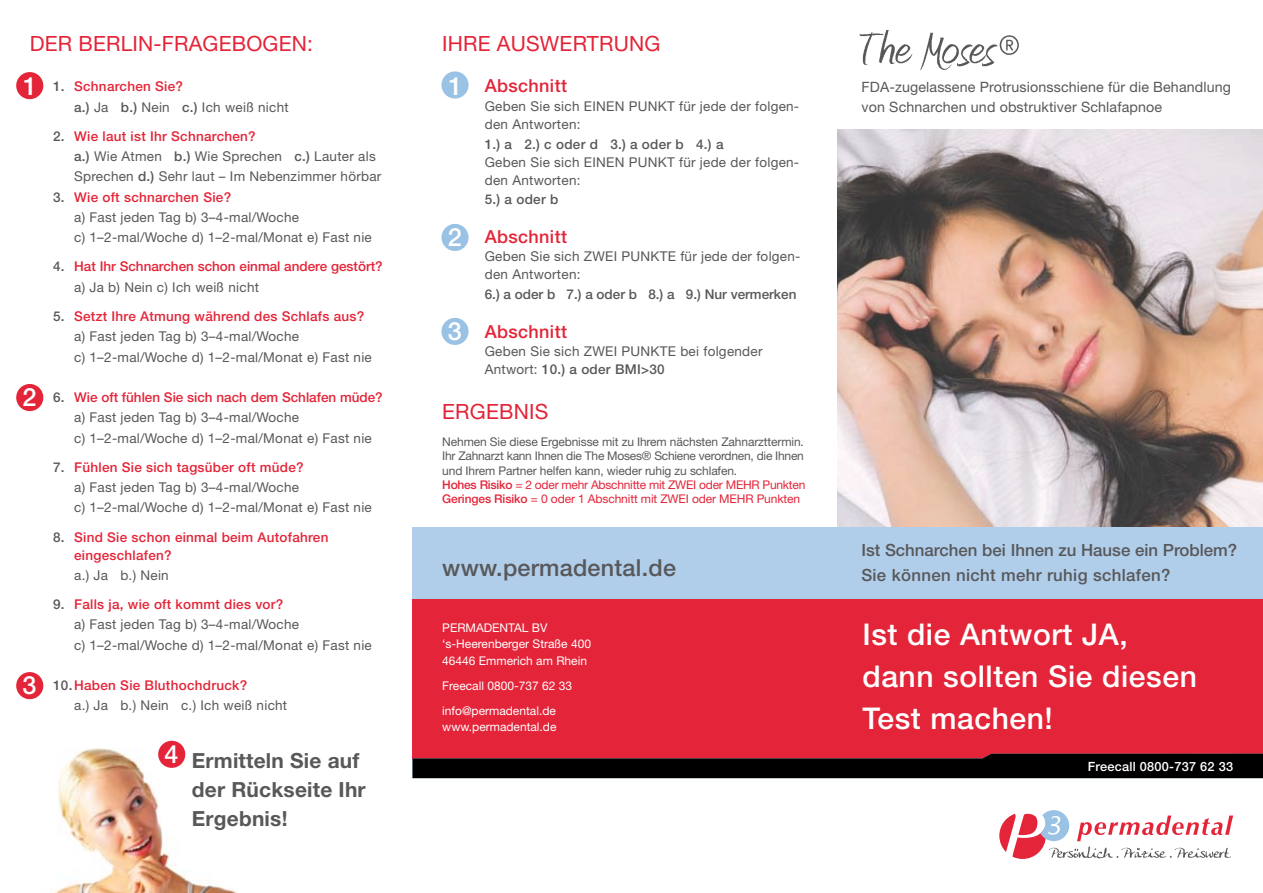
<style>
.page{position:relative;width:1263px;height:893px;background:#fff}
.page>*{position:absolute;margin:0;border:0;box-sizing:border-box;transform-origin:0 0}
.t1{font:500 30px/42px "Helvetica Neue";letter-spacing:.02em;color:#fff}
.t2{font:500 25.2px "Helvetica Neue";color:#fff}
.t3{font:500 23.4px "Helvetica Neue";letter-spacing:.01em;color:#58585a}
.t4{font:21px "Helvetica Neue";letter-spacing:.01em;color:#e42438}
.t5{font:700 20.85px/28.7px "Helvetica Neue";letter-spacing:.01em;color:#58585a}
.t6{font:500 18px "Helvetica Neue";letter-spacing:.02em;color:#e42438}
.t7{font:500 16.8px/25.5px "Helvetica Neue";color:#58585a}
.t8{font:14.25px/19.5px "Helvetica Neue";letter-spacing:.01em;color:#58585a}
.t9{font:13.5px/20.2px "Helvetica Neue";letter-spacing:.02em;color:#58585a}
.t10{font:500 13.5px/20.2px "Helvetica Neue";color:#e42438}
.t11{font:500 13.5px/18px "Helvetica Neue";letter-spacing:.02em;color:#e42438}
.t12{font:500 13.5px "Helvetica Neue";color:#58585a}
.t13{font:500 13.5px "Helvetica Neue";letter-spacing:.02em;color:#58585a}
.t14{font:500 12.75px "Helvetica Neue";letter-spacing:.02em;color:#fff}
.t15{font:12px/14.4px "Helvetica Neue";letter-spacing:-.01em;color:#58585a}
.t16{font:12px/16.5px "Helvetica Neue";color:#fff}
.s1{font-weight:500}
.s2{font-weight:500;color:#e42438}
.s3{color:#58585a}
.s4{font-weight:400;color:#58585a}
.s5{color:#e42438}
</style>
<div class="page">
<img style="left:53px;top:740px;width:184px;height:153px">
<img style="left:838px;top:129px;width:425px;height:398px">
<svg style="left:999px;top:810px;width:234px;height:49px"></svg>
<div style="left:412px;top:599px;width:851px;height:160px;background:#e42438"></div>
<div style="left:412px;top:527px;width:851px;height:72px;background:#b0cde9"></div>
<svg style="left:412px;top:754px;width:851px;height:24px;background:#1c0508"></svg>
<img style="left:859px;top:30px;width:160px;height:41px">
<div style="left:16px;top:72px;width:27px;height:27px;background:#e42438;border-radius:50%"></div>
<div style="left:441px;top:71px;width:28px;height:28px;background:#9ac2e4;border-radius:50%"></div>
<div style="left:16px;top:384px;width:27px;height:27px;background:#e42438;border-radius:50%"></div>
<div style="left:441px;top:224px;width:28px;height:27px;background:#9ac2e4;border-radius:50%"></div>
<div style="left:16px;top:672px;width:27px;height:27px;background:#e42438;border-radius:50%"></div>
<div style="left:441px;top:318px;width:28px;height:27px;background:#9ac2e4;border-radius:50%"></div>
<div style="left:158px;top:741px;width:27px;height:27px;background:#e42438;border-radius:50%"></div>
<h3 class="t4" style="left:30px;top:31px;width:76px">Der Berlin</h3>
<h3 class="t4" style="left:154px;top:31px;width:36px">-Frageb</h3>
<h3 class="t4" style="left:246px;top:31px;width:32px">ogen</h3>
<h3 class="t4" style="left:307px;top:31px;width:7px">:</h3>
<h3 class="t4" style="left:442px;top:31px;width:220px">IHRE AUSWERTRUNG</h3>
<h2 class="t2" style="left:23px;top:71px;width:15px">1</h2>
<h2 class="t2" style="left:448px;top:71px;width:15px">1</h2>
<h3 class="t6" style="left:485px;top:75px;width:84px">Abschnitt</h3>
<p class="t9" style="left:485px;top:97px;width:316px;line-height:18px">Geben Sie sich EINEN PUNKT für jede der folgen&shy;den Antworten:</p>
<p class="t13" style="left:485px;top:136px;width:240px">1.) a 2.) c oder d 3.) a oder b 4.) a</p>
<p class="t9" style="left:485px;top:153px;width:316px;line-height:18px">Geben Sie sich EINEN PUNKT für jede der folgen&shy;den Antworten:</p>
<p class="t12" style="left:485px;top:191px;width:75px">5.) a oder b</p>
<h3 class="t6" style="left:485px;top:226px;width:84px">Abschnitt</h3>
<p class="t9" style="left:485px;top:247px;width:317px;line-height:18px">Geben Sie sich ZWEI PUNKTE für jede der folgen&shy;den Antworten:</p>
<p class="t12" style="left:485px;top:286px;width:313px">6.) a oder b 7.) a oder b 8.) a 9.) Nur vermerken</p>
<h3 class="t6" style="left:485px;top:321px;width:84px">Abschnitt</h3>
<p class="t9" style="left:485px;top:342px;width:279px;line-height:18px">Geben Sie sich ZWEI PUNKTE bei folgender<br>Antwort: <span class="s1">10.) a oder BMI&gt;30</span></p>
<p class="t9" style="left:74px;top:76px;width:216px;text-indent:-21px"><span class="s1">1.</span> <span class="s2">Schnarchen Sie?<br></span><span class="s1">a.)</span> Ja <span class="s1">b.)</span> Nein <span class="s1">c.)</span> Ich weiß nicht</p>
<p class="t9" style="left:74px;top:126px;width:309px;text-indent:-21px"><span class="s1">2.</span> <span class="s2">Wie laut ist Ihr Schnarchen?<br></span><span class="s1">a.)</span> Wie Atmen <span class="s1">b.)</span> Wie Sprechen <span class="s1">c.)</span> Lauter als<br>Sprechen <span class="s1">d.)</span> Sehr laut – Im Nebenzimmer hörbar</p>
<p class="t9" style="left:74px;top:187px;width:299px;text-indent:-21px"><span class="s1">3.</span> <span class="s2">Wie oft schnarchen Sie?<br></span>a) Fast jeden Tag b) 3–4-mal/Woche<br>c) 1–2-mal/Woche d) 1–2-mal/Monat e) Fast nie</p>
<p class="t10" style="left:74px;top:256px;width:310px;text-indent:-21px"><span class="s3">4.</span> Hat Ihr Schnarchen schon einmal andere gestört? <span class="s4">a) Ja b) Nein c) Ich weiß nicht</span></p>
<p class="t9" style="left:74px;top:306px;width:299px;text-indent:-21px"><span class="s1">5.</span> <span class="s2">Setzt Ihre Atmung während des Schlafs aus? </span>a) Fast jeden Tag b) 3–4-mal/Woche<br>c) 1–2-mal/Woche d) 1–2-mal/Monat e) Fast nie</p>
<p class="t9" style="left:74px;top:387px;width:310px;text-indent:-21px"><span class="s1">6.</span> <span class="s2">Wie oft fühlen Sie sich nach dem Schlafen müde? </span>a) Fast jeden Tag b) 3–4-mal/Woche<br>c) 1–2-mal/Woche d) 1–2-mal/Monat e) Fast nie</p>
<p class="t9" style="left:74px;top:457px;width:299px;text-indent:-21px"><span class="s1">7.</span> <span class="s2">Fühlen Sie sich tagsüber oft müde?<br></span>a) Fast jeden Tag b) 3–4-mal/Woche<br>c) 1–2-mal/Woche d) 1–2-mal/Monat e) Fast nie</p>
<p class="t11" style="left:74px;top:528px;width:256px;text-indent:-21px"><span class="s3">8.</span> Sind Sie schon einmal beim Autofahren eingeschlafen?</p>
<p class="t9" style="left:74px;top:565px;width:96px">a.) Ja b.) Nein</p>
<p class="t9" style="left:74px;top:594px;width:299px;text-indent:-21px"><span class="s1">9.</span> <span class="s2">Falls ja, wie oft kommt dies vor?<br></span>a) Fast jeden Tag b) 3–4-mal/Woche<br>c) 1–2-mal/Woche d) 1–2-mal/Monat e) Fast nie</p>
<p class="t9" style="left:74px;top:675px;width:215px;text-indent:-21px"><span class="s1">10.</span><span class="s2">Haben Sie Bluthochdruck?<br></span>a.) Ja b.) Nein c.) Ich weiß nicht</p>
<h2 class="t2" style="left:448px;top:222px;width:15px">2</h2>
<h2 class="t2" style="left:448px;top:316px;width:15px">3</h2>
<h2 class="t2" style="left:23px;top:382px;width:15px">2</h2>
<h3 class="t4" style="left:442px;top:399px;width:108px">ERGEBNIS</h3>
<p class="t15" style="left:442px;top:434px;width:365px">Nehmen Sie diese Ergebnisse mit zu Ihrem nächsten Zahnarzttermin.<br>Ihr Zahnarzt kann Ihnen die The Moses® Schiene verordnen, die Ihnen und Ihrem Partner helfen kann, wieder ruhig zu schlafen.<br><span class="s2">Hohes Risiko</span> <span class="s5">= 2 oder mehr Abschnitte mit ZWEI oder MEHR Punkten </span><span class="s2">Geringes Risiko</span> <span class="s5">= 0 oder 1 Abschnitt mit ZWEI oder MEHR Punkten</span></p>
<h3 class="t3" style="left:442px;top:554px;width:235px">www.permadental.de</h3>
<p class="t16" style="left:442px;top:619px;width:150px">PERMADENTAL BV ‘s-Heerenberger Straße 400<br>46446 Emmerich am Rhein</p>
<p class="t16" style="left:442px;top:673px;width:131px;line-height:25px">Freecall 0800-737 62 33 info@permadental.de</p>
<p class="t16" style="left:442px;top:719px;width:116px">www.permadental.de</p>
<h2 class="t2" style="left:23px;top:670px;width:15px">3</h2>
<h2 class="t2" style="left:165px;top:739px;width:15px">4</h2>
<h3 class="t5" style="left:192px;top:746px;width:175px">Ermitteln Sie auf der Rückseite Ihr<br>Ergebnis!</h3>
<p class="t8" style="left:861px;top:77px;width:371px">FDA-zugelassene Protrusionsschiene für die Behandlung von Schnarchen und obstruktiver Schlafapnoe</p>
<p class="t7" style="left:861px;top:537px;width:377px">Ist Schnarchen bei Ihnen zu Hause ein Problem?<br>Sie können nicht mehr ruhig schlafen?</p>
<h1 class="t1" style="left:862px;top:613px;width:336px">Ist die Antwort JA, dann sollten Sie diesen<br>Test machen!</h1>
<p class="t14" style="left:1088px;top:759px;width:147px">Freecall 0800-737 62 33</p>
</div>
